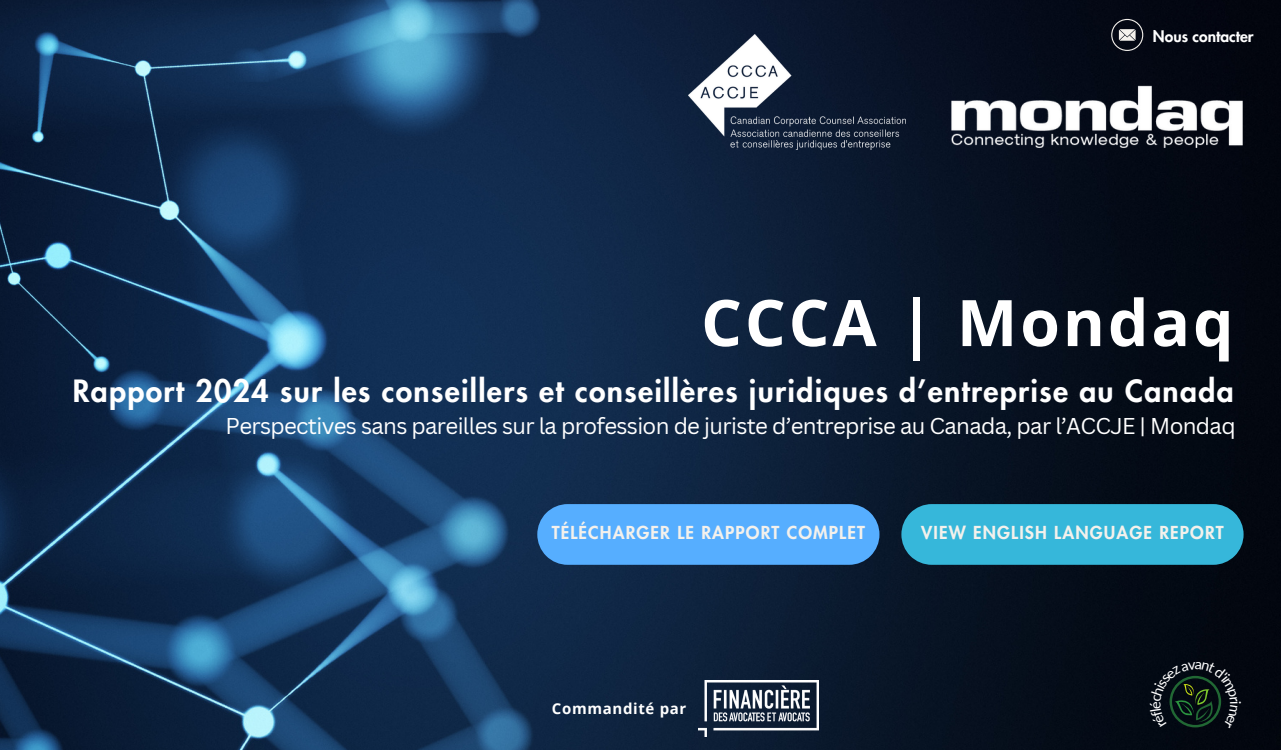
<style>
.page{position:relative;width:1281px;height:750px;background:#fff}
.page>*{position:absolute;margin:0;border:0;box-sizing:border-box;transform-origin:0 0}
.t1{font:700 64.25px "Open Sans";letter-spacing:.045em;color:#fff}
.t2{font:800 30px "Futura LT Pro";letter-spacing:.045em;color:#fff}
.t3{font:22.25px "Canva Sans";letter-spacing:-.03em;color:#fff}
.t4{font:800 17.5px "Futura LT Pro";letter-spacing:.065em;color:#f4f1ec}
.t5{font:800 15.62px "Futura LT Pro";color:#fff}
.t6{font:700 15px "Open Sans";letter-spacing:.045em;color:#fff}
</style>
<div class="page">
<img style="left:0;top:0;width:1281px;height:750px">
<img style="left:949px;top:84px;width:295px;height:65px">
<img style="left:688px;top:35px;width:218px;height:114px">
<img style="left:699px;top:681px;width:120px;height:56px">
<svg style="left:1111px;top:19px;width:32px;height:32px"></svg>
<svg style="left:537px;top:504px;width:342px;height:61px;background:#52a8f6"></svg>
<svg style="left:901px;top:504px;width:342px;height:61px;background:#33afd1"></svg>
<svg style="left:1149px;top:661px;width:92px;height:67px;background:#071414"></svg>
<p class="t5" style="left:1153px;top:29px;width:102px">Nous contacter</p>
<h1 class="t1" style="left:701px;top:277px;width:534px">CCCA | Mondaq</h1>
<h2 class="t2" style="left:73px;top:377px;width:1162px">Rapport 2024 sur les conseillers et conseillères juridiques d’entreprise au Canada</h2>
<p class="t3" style="left:225px;top:410px;width:1011px">Perspectives sans pareilles sur la profession de juriste d’entreprise au Canada, par l’ACCJE | Mondaq</p>
<p class="t4" style="left:552px;top:524px;width:315px">TÉLÉCHARGER LE RAPPORT COMPLET</p>
<p class="t4" style="left:921px;top:524px;width:304px">VIEW ENGLISH LANGUAGE REPORT</p>
<p class="t6" style="left:552px;top:698px;width:136px">Commandité par</p>
</div>
